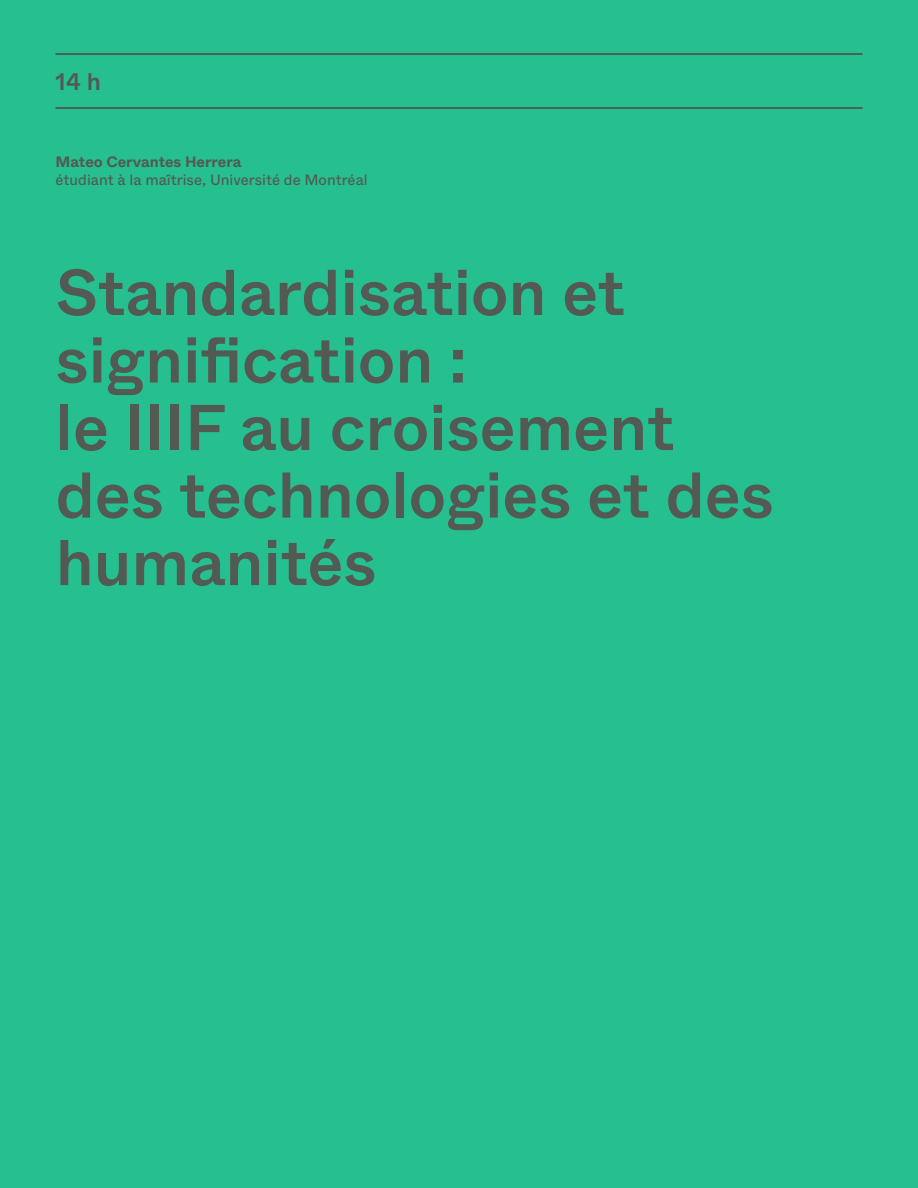
<style>
.page{position:relative;width:918px;height:1188px;background:#26bf8f}
.page>*{position:absolute;margin:0;border:0;box-sizing:border-box;transform-origin:0 0}
.t1{font:500 64.5px/67.5px "Edu Whyte";color:#525a53}
.t2{font:500 24px "Edu Whyte";color:#525a53}
.t3{font:15px "Edu Whyte";color:#525a53}
.t4{font:700 15px "Edu Whyte";color:#525a53}
</style>
<div class="page">
<hr style="left:56px;top:53px;width:806px;height:2px;background:#525a53">
<hr style="left:56px;top:107px;width:806px;height:2px;background:#525a53">
<p class="t2" style="left:56px;top:66px;width:47px">14 h</p>
<p class="t4" style="left:56px;top:152px;width:187px">Mateo Cervantes Herrera</p>
<p class="t3" style="left:56px;top:170px;width:314px">étudiant à la maîtrise, Université de Montréal</p>
<p class="t1" style="left:56px;top:260px;width:720px">Standardisation et signification :<br>le IIIF au croisement des technologies et des humanités</p>
</div>
